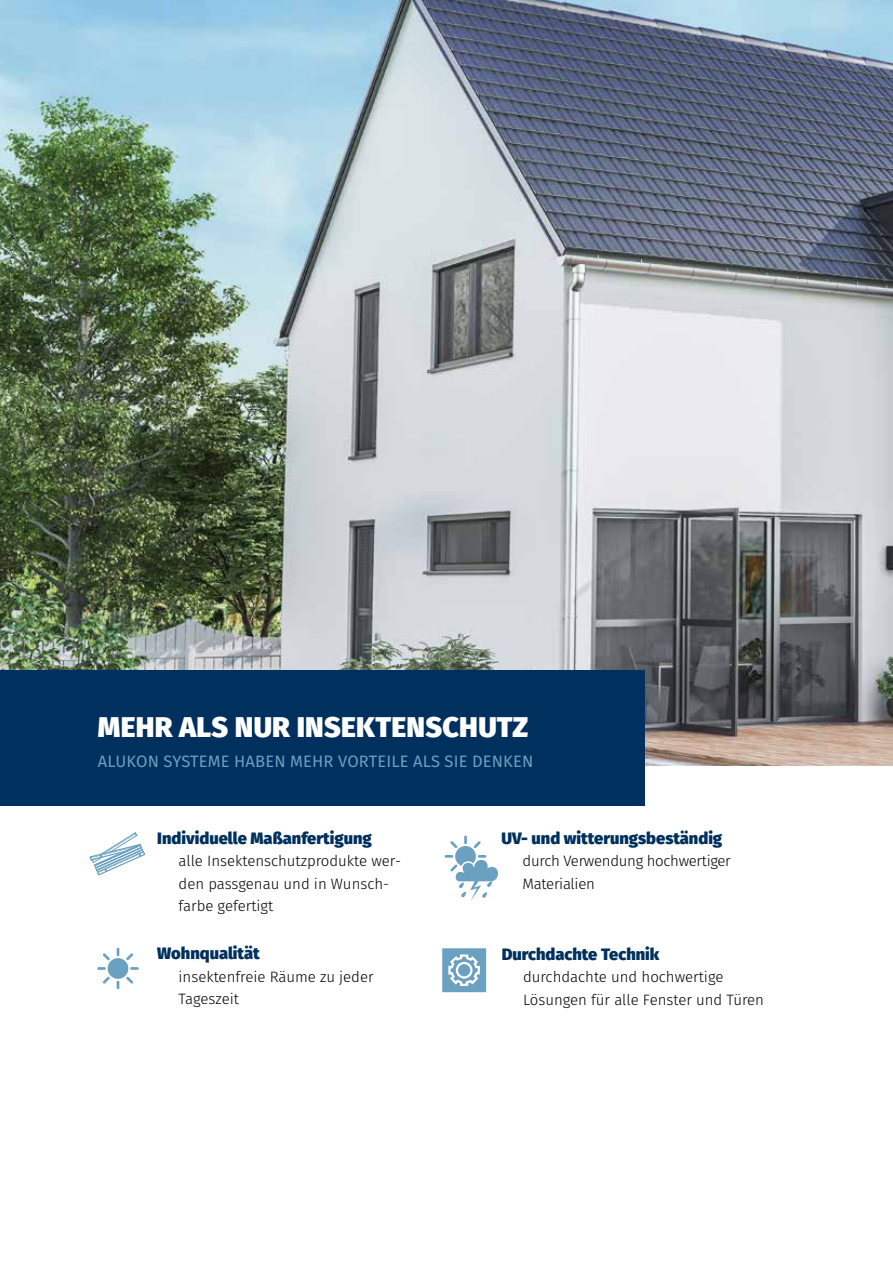
<style>
.page{position:relative;width:893px;height:1263px;background:#fff}
.page>*{position:absolute;margin:0;border:0;box-sizing:border-box;transform-origin:0 0}
.t1{font:800 28.5px "Fira Sans";letter-spacing:.01em;color:#fff}
.t2{font:800 16.5px "Fira Sans";color:#00305d}
.t3{font:16.5px "Fira Sans";letter-spacing:.01em;color:#6aa0c0}
.t4{font:300 15px/22.5px "Fira Sans";color:#000}
.t5{font:300 15px/22.5px "Fira Sans";letter-spacing:-.02em;color:#000}
</style>
<div class="page">
<img style="left:0;top:0;width:893px;height:765px">
<div style="left:0;top:671px;width:644px;height:135px;background:#00305d"></div>
<div style="left:455px;top:846px;width:21px;height:21px;background:#6aa0c0;border-radius:50%"></div>
<svg style="left:464px;top:835px;width:3px;height:9px"></svg>
<svg style="left:474px;top:841px;width:7px;height:7px"></svg>
<svg style="left:450px;top:841px;width:7px;height:7px"></svg>
<svg style="left:445px;top:855px;width:53px;height:45px"></svg>
<svg style="left:89px;top:832px;width:56px;height:44px"></svg>
<div style="left:442px;top:948px;width:44px;height:44px;background:#6aa0c0;border:4px solid #6aa0c0"></div>
<svg style="left:448px;top:954px;width:32px;height:32px"></svg>
<div style="left:456px;top:962px;width:17px;height:16px;border:2px solid #fff;border-radius:50%"></div>
<div style="left:108px;top:958px;width:20px;height:21px;background:#6aa0c0;border-radius:50%"></div>
<svg style="left:117px;top:948px;width:2px;height:8px"></svg>
<svg style="left:126px;top:953px;width:7px;height:7px"></svg>
<svg style="left:130px;top:967px;width:9px;height:3px"></svg>
<svg style="left:126px;top:976px;width:7px;height:7px"></svg>
<svg style="left:117px;top:981px;width:2px;height:8px"></svg>
<svg style="left:103px;top:976px;width:7px;height:7px"></svg>
<svg style="left:97px;top:967px;width:9px;height:3px"></svg>
<svg style="left:103px;top:953px;width:7px;height:7px"></svg>
<h1 class="t1" style="left:98px;top:701px;width:432px">MEHR ALS NUR INSEKTENSCHUTZ</h1>
<p class="t3" style="left:98px;top:748px;width:437px">ALUKON SYSTEME HABEN MEHR VORTEILE ALS SIE DENKEN</p>
<p class="t2" style="left:157px;top:823px;width:216px">Individuelle Maßanfertigung</p>
<p class="t4" style="left:179px;top:850px;width:224px">alle Insektenschutzprodukte wer&shy;den passgenau und in Wunsch&shy;farbe gefertigt</p>
<p class="t2" style="left:157px;top:939px;width:104px">Wohnqualität</p>
<p class="t4" style="left:179px;top:965px;width:197px">insektenfreie Räume zu jeder<br>Tageszeit</p>
<p class="t2" style="left:501px;top:823px;width:222px">UV- und witterungsbeständig</p>
<p class="t5" style="left:523px;top:850px;width:210px">durch Verwendung hochwertiger<br>Materialien</p>
<p class="t2" style="left:502px;top:939px;width:159px">Durchdachte Technik</p>
<p class="t4" style="left:523px;top:966px;width:242px">durchdachte und hochwertige<br>Lösungen für alle Fenster und Türen</p>
</div>
